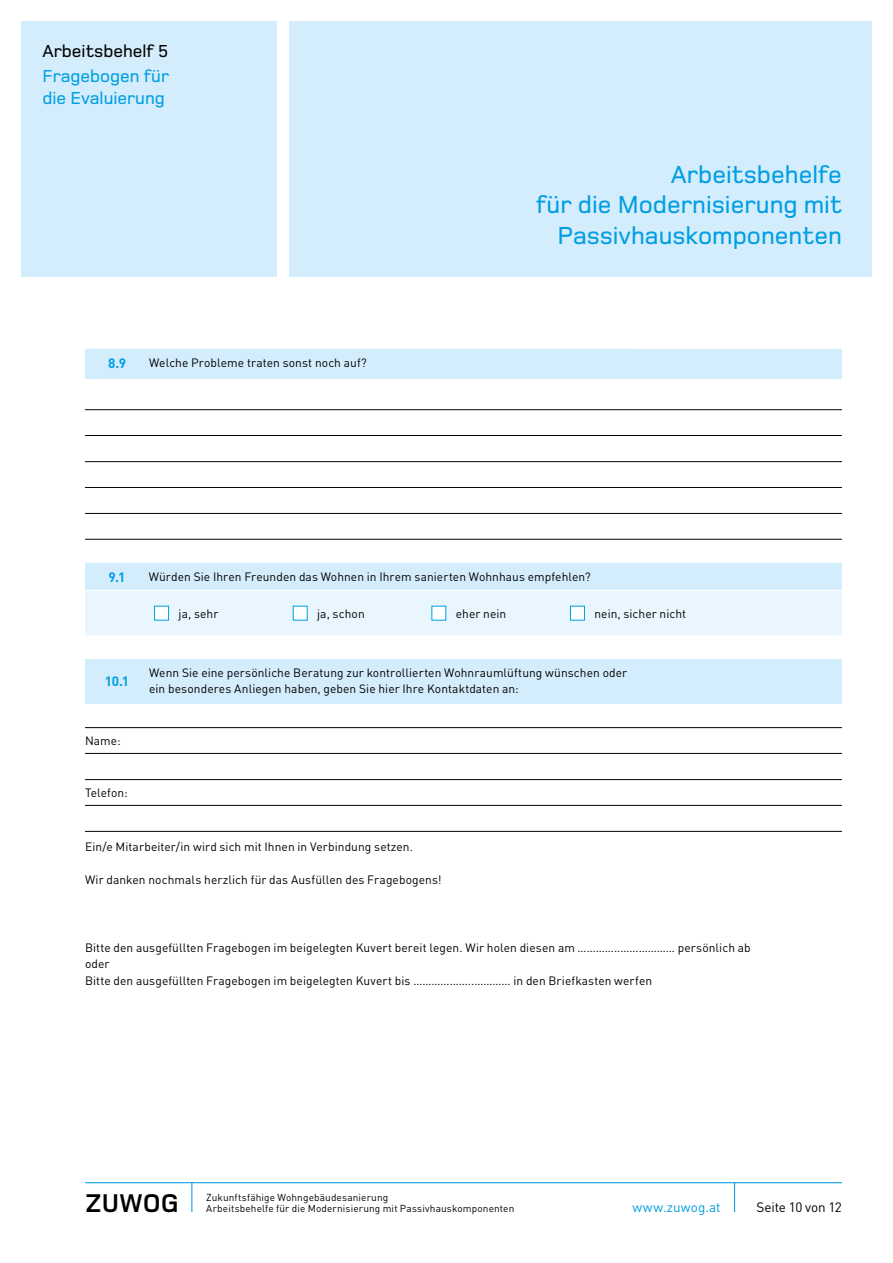
<style>
.page{position:relative;width:893px;height:1263px;background:#fff}
.page>*{position:absolute;margin:0;border:0;box-sizing:border-box;transform-origin:0 0}
.t1{font:700 26.55px "Foundry Monoline";color:#000}
.t2{font:500 25.5px/30.6px "Foundry Monoline";color:#009ee3;text-align:right}
.t3{font:500 18px/21.6px "Foundry Monoline";color:#009ee3}
.t4{font:500 18px "Foundry Monoline";color:#000}
.t5{font:13.5px "DIN Pro";letter-spacing:-.01em;color:#000}
.t6{font:13.5px "DIN";letter-spacing:.01em;color:#009ee3}
.t7{font:700 13.5px "DIN Pro";color:#009ee3}
.t8{font:12px/16.5px "DIN Pro";letter-spacing:.005em;color:#000}
.t9{font:10.05px/11.6px "DIN";letter-spacing:.01em;color:#000}
</style>
<div class="page">
<div style="left:289px;top:21px;width:583px;height:255px;background:#d4edfc"></div>
<hr style="left:85px;top:1182px;width:757px;height:1px;background:#009ee3">
<hr style="left:734px;top:1182px;width:1px;height:30px;background:#009ee3">
<hr style="left:191px;top:1182px;width:1px;height:30px;background:#009ee3">
<div style="left:21px;top:21px;width:255px;height:255px;background:#d4edfc"></div>
<div style="left:85px;top:349px;width:757px;height:29px;background:#d4edfc"></div>
<hr style="left:85px;top:409px;width:757px;height:1px;background:#000">
<hr style="left:85px;top:435px;width:757px;height:1px;background:#000">
<hr style="left:85px;top:461px;width:757px;height:1px;background:#000">
<hr style="left:85px;top:487px;width:757px;height:1px;background:#000">
<hr style="left:85px;top:513px;width:757px;height:1px;background:#000">
<hr style="left:85px;top:539px;width:757px;height:1px;background:#000">
<svg style="left:85px;top:563px;width:757px;height:72px;background:#e1f2fd"></svg>
<div style="left:154px;top:606px;width:15px;height:15px;background:#fff;border:1px solid #009ee3"></div>
<div style="left:293px;top:606px;width:15px;height:15px;background:#fff"></div>
<div style="left:431px;top:606px;width:15px;height:15px;background:#fff"></div>
<div style="left:570px;top:606px;width:15px;height:15px;background:#fff;border:1px solid #009ee3"></div>
<div style="left:85px;top:659px;width:757px;height:45px;background:#d4edfc"></div>
<hr style="left:85px;top:727px;width:757px;height:1px;background:#000">
<hr style="left:85px;top:753px;width:757px;height:1px;background:#000">
<hr style="left:85px;top:779px;width:757px;height:1px;background:#000">
<hr style="left:85px;top:805px;width:757px;height:1px;background:#000">
<hr style="left:85px;top:831px;width:757px;height:1px;background:#000">
<h3 class="t4" style="left:43px;top:41px;width:127px">Arbeitsbehelf 5</h3>
<h3 class="t3" style="left:43px;top:66px;width:128px">Fragebogen für die Evaluierung</h3>
<p class="t7" style="left:108px;top:353px;width:20px">8.9</p>
<p class="t8" style="left:149px;top:354px;width:219px">Welche Probleme traten sonst noch auf?</p>
<h2 class="t2" style="left:536px;top:159px;width:307px">Arbeitsbehelfe<br>für die Modernisierung mit<br>Passivhauskomponenten</h2>
<p class="t7" style="left:109px;top:568px;width:18px">9.1</p>
<p class="t8" style="left:149px;top:568px;width:443px">Würden Sie Ihren Freunden das Wohnen in Ihrem sanierten Wohnhaus empfehlen?</p>
<p class="t8" style="left:179px;top:605px;width:41px">ja, sehr</p>
<p class="t8" style="left:317px;top:605px;width:49px">ja, schon</p>
<p class="t8" style="left:456px;top:605px;width:52px">eher nein</p>
<p class="t8" style="left:594px;top:605px;width:93px">nein, sicher nicht</p>
<p class="t7" style="left:105px;top:671px;width:26px">10.1</p>
<p class="t8" style="left:149px;top:664px;width:480px">Wenn Sie eine persönliche Beratung zur kontrollierten Wohnraumlüftung wünschen oder ein besonderes Anliegen haben, geben Sie hier Ihre Kontaktdaten an:</p>
<p class="t8" style="left:85px;top:732px;width:37px">Name:</p>
<p class="t8" style="left:85px;top:784px;width:44px">Telefon:</p>
<p class="t8" style="left:85px;top:838px;width:329px">Ein/e Mitarbeiter/in wird sich mit Ihnen in Verbindung setzen.</p>
<p class="t8" style="left:85px;top:871px;width:358px">Wir danken nochmals herzlich für das Ausfüllen des Fragebogens!</p>
<p class="t8" style="left:85px;top:938px;width:667px">Bitte den ausgefüllten Fragebogen im beigelegten Kuvert bereit legen. Wir holen diesen am …………..……………… persönlich ab oder<br>Bitte den ausgefüllten Fragebogen im beigelegten Kuvert bis ………………..………… in den Briefkasten werfen</p>
<p class="t9" style="left:206px;top:1191px;width:310px">Zukunftsfähige Wohngebäudesanierung<br>Arbeitsbehelfe für die Modernisierung mit Passivhauskomponenten</p>
<p class="t6" style="left:632px;top:1199px;width:90px">www.zuwog.at</p>
<h1 class="t1" style="left:85px;top:1189px;width:95px">ZUWOG</h1>
<p class="t5" style="left:756px;top:1198px;width:87px">Seite 10 von 12</p>
</div>
